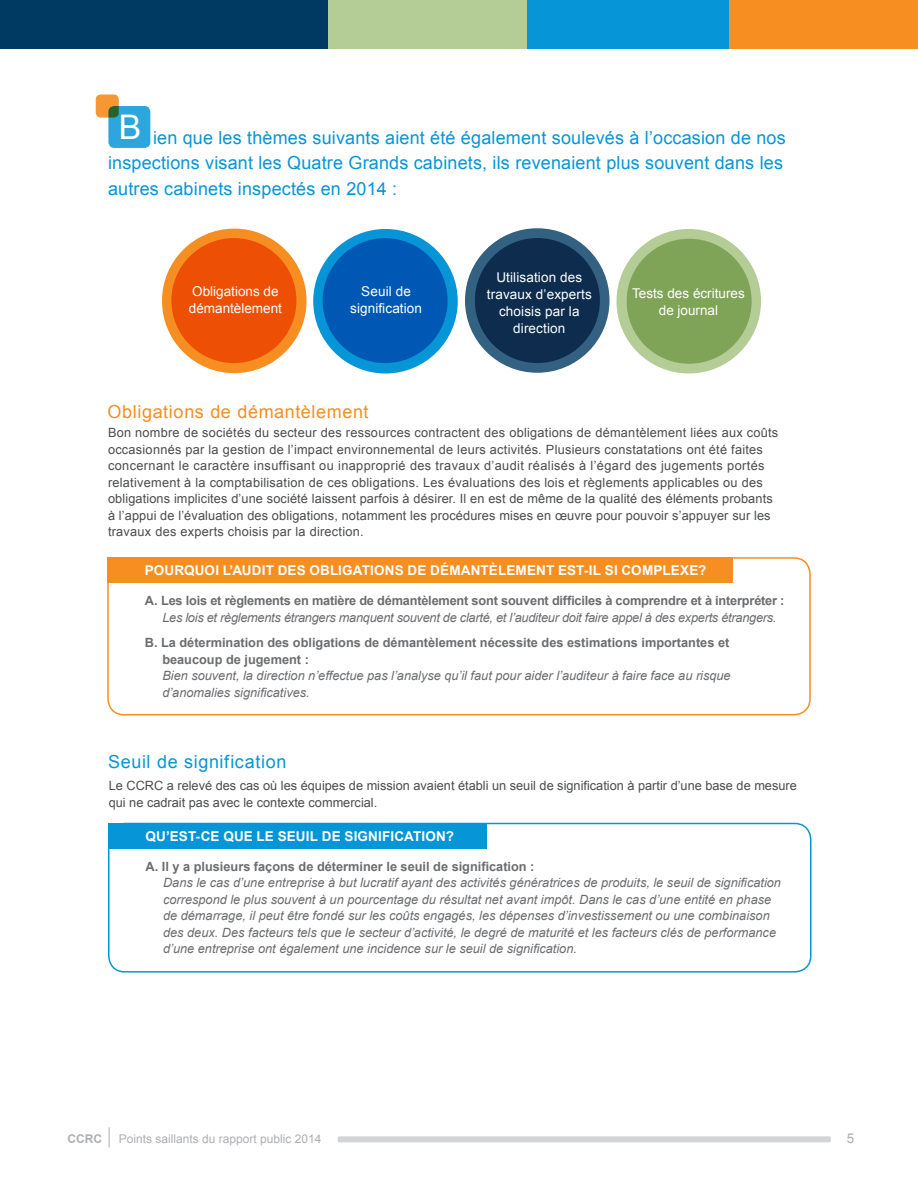
<style>
.page{position:relative;width:918px;height:1188px;background:#fff}
.page>*{position:absolute;margin:0;border:0;box-sizing:border-box;transform-origin:0 0}
.t1{font:33.9px "Arial";color:#fff}
.t2{font:18px/25.5px "Arial";letter-spacing:.01em;color:#0696d7}
.t3{font:18px "Arial";letter-spacing:.035em;color:#f68e21}
.t4{font:18px "Arial";letter-spacing:.035em;color:#0696d7}
.t5{font:13.5px/17.1px "Arial";letter-spacing:.01em;color:#fff;text-align:center}
.t6{font:700 13.5px "Arial";letter-spacing:.01em;color:#fff}
.t7{font:13.5px "Arial";color:#aeafb3}
.t8{font:12.75px/16.5px "Arial";letter-spacing:.02em;color:#4b4c4d}
.t9{font:italic 12.75px/16.5px "Arial";color:#6c6d70}
.t10{font:700 12.75px/16.5px "Arial";color:#6c6d70}
.t11{font:12.75px/16.5px "Arial";color:#4b4c4d}
.t12{font:italic 12.75px "Arial";letter-spacing:-.02em;color:#6c6d70}
.t13{font:12px "Arial";color:#aeafb3}
.t14{font:700 12px "Arial";color:#aeafb3}
</style>
<div class="page">
<div style="left:108px;top:106px;width:42px;height:42px;background:#2ca6dd;border-radius:6px"></div>
<svg style="left:96px;top:95px;width:23px;height:23px"></svg>
<div style="left:107px;top:557px;width:704px;height:159px;border:2px solid #f68e21;border-radius:16px"></div>
<div style="left:107px;top:557px;width:626px;height:26px;background:#f68e21"></div>
<div style="left:616px;top:229px;width:145px;height:145px;background:#b4cc95;border-radius:50%"></div>
<div style="left:627px;top:239px;width:125px;height:125px;background:#7fa357;border-radius:50%"></div>
<svg style="left:162px;top:229px;width:145px;height:144px;background:#ef5f0c"></svg>
<svg style="left:465px;top:228px;width:145px;height:145px;background:#193b5c"></svg>
<svg style="left:313px;top:229px;width:145px;height:145px;background:#0469be"></svg>
<div style="left:108px;top:823px;width:704px;height:150px;border:2px solid #0696d7;border-radius:16px"></div>
<div style="left:108px;top:823px;width:379px;height:25px;background:#0696d7"></div>
<div style="left:338px;top:1136px;width:493px;height:6px;background:#d3d4d6"></div>
<svg style="left:109px;top:1127px;width:1px;height:21px"></svg>
<div style="left:0;top:0;width:327px;height:49px;background:#003a62"></div>
<div style="left:526px;top:0;width:203px;height:49px;background:#0696d7"></div>
<div style="left:328px;top:0;width:198px;height:49px;background:#b4cc95"></div>
<div style="left:729px;top:0;width:189px;height:49px;background:#f68e21"></div>
<h1 class="t1" style="left:119px;top:105px;width:24px">B</h1>
<h2 class="t2" style="left:108px;top:125px;width:679px;text-indent:45px">ien que les thèmes suivants aient été également soulevés à l’occasion de nos inspections visant les Quatre Grands cabinets, ils revenaient plus souvent dans les autres cabinets inspectés en 2014 :</h2>
<p class="t5" style="left:189px;top:283px;width:95px;text-align:left">Obligations de démantèlement</p>
<p class="t5" style="left:350px;top:283px;width:74px">Seuil de signification</p>
<h2 class="t3" style="left:107px;top:400px;width:263px">Obligations de démantèlement</h2>
<p class="t5" style="left:487px;top:269px;width:106px">Utilisation des travaux d’experts choisis par la direction</p>
<p class="t5" style="left:632px;top:285px;width:114px">Tests des écritures de journal</p>
<p class="t8" style="left:108px;top:425px;width:672px">Bon nombre de sociétés du secteur des ressources contractent des obligations de démantèlement liées aux coûts occasionnés par la gestion de l’impact environnemental de leurs activités. Plusieurs constatations ont été faites concernant le caractère insuffisant ou inapproprié des travaux d’audit réalisés à l’égard des jugements portés relativement à la comptabilisation de ces obligations. Les évaluations des lois et règlements applicables ou des obligations implicites d’une société laissent parfois à désirer. Il en est de même de la qualité des éléments probants à l’appui de l’évaluation des obligations, notamment les procédures mises en œuvre pour pouvoir s’appuyer sur les travaux des experts choisis par la direction.</p>
<p class="t6" style="left:145px;top:562px;width:563px">POURQUOI L’AUDIT DES OBLIGATIONS DE DÉMANTÈLEMENT EST-IL SI COMPLEXE?</p>
<p class="t10" style="left:145px;top:593px;width:641px">A. Les lois et règlements en matière de démantèlement sont souvent difficiles à comprendre et à interpréter :</p>
<p class="t12" style="left:162px;top:609px;width:616px">Les lois et règlements étrangers manquent souvent de clarté, et l’auditeur doit faire appel à des experts étrangers.</p>
<p class="t10" style="left:162px;top:635px;width:568px;text-indent:-18px">B. La détermination des obligations de démantèlement nécessite des estimations importantes et beaucoup de jugement :</p>
<p class="t9" style="left:162px;top:668px;width:570px">Bien souvent, la direction n’effectue pas l’analyse qu’il faut pour aider l’auditeur à faire face au risque d’anomalies significatives.</p>
<h2 class="t4" style="left:108px;top:750px;width:180px">Seuil de signification</h2>
<p class="t11" style="left:109px;top:778px;width:690px">Le CCRC a relevé des cas où les équipes de mission avaient établi un seuil de signification à partir d’une base de mesure qui ne cadrait pas avec le contexte commercial.</p>
<p class="t6" style="left:145px;top:827px;width:310px">QU’EST-CE QUE LE SEUIL DE SIGNIFICATION?</p>
<p class="t10" style="left:146px;top:859px;width:391px">A. Il y a plusieurs façons de déterminer le seuil de signification :</p>
<p class="t9" style="left:163px;top:875px;width:619px">Dans le cas d’une entreprise à but lucratif ayant des activités génératrices de produits, le seuil de signification correspond le plus souvent à un pourcentage du résultat net avant impôt. Dans le cas d’une entité en phase de démarrage, il peut être fondé sur les coûts engagés, les dépenses d’investissement ou une combinaison des deux. Des facteurs tels que le secteur d’activité, le degré de maturité et les facteurs clés de performance d’une entreprise ont également une incidence sur le seuil de signification.</p>
<p class="t14" style="left:68px;top:1130px;width:36px">CCRC</p>
<p class="t13" style="left:119px;top:1130px;width:204px">Points saillants du rapport public 2014</p>
<p class="t7" style="left:847px;top:1129px;width:9px">5</p>
</div>
